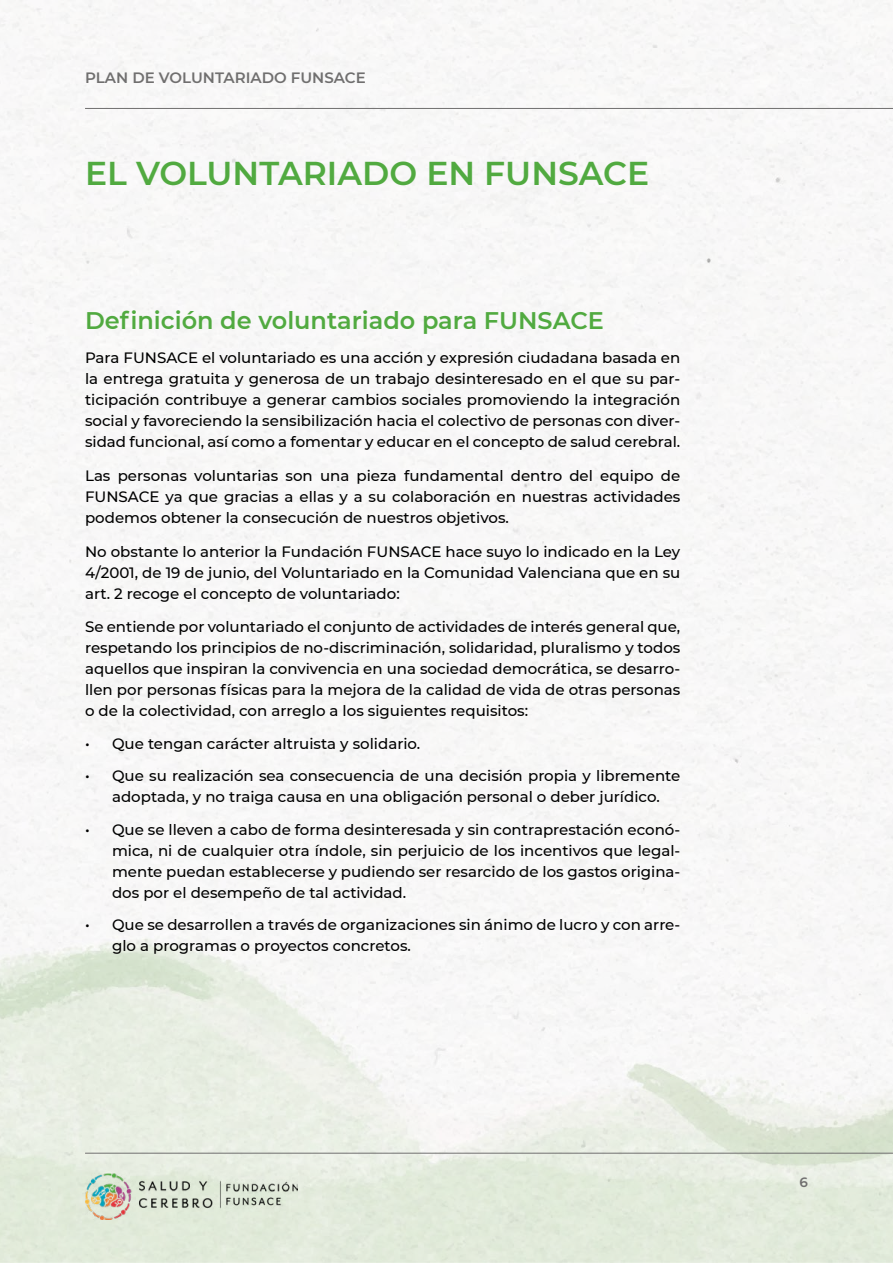
<style>
.page{position:relative;width:893px;height:1263px;background:#fff}
.page>*{position:absolute;margin:0;border:0;box-sizing:border-box;transform-origin:0 0}
.t1{font:600 33px "Montserrat";color:#51aa40}
.t2{font:600 24px "Montserrat";color:#51aa40}
.t3{font:500 15px/21px "Montserrat";color:#000;text-align:justify}
.t4{font:600 15px "Montserrat";color:#706f6f}
.t5{font:600 13.5px "Montserrat";color:#706f6f}
</style>
<div class="page">
<img style="left:0;top:0;width:893px;height:1263px">
<img style="left:85px;top:1174px;width:213px;height:45px">
<hr style="left:85px;top:108px;width:808px;height:1px;background:#706f6f">
<hr style="left:85px;top:1153px;width:808px;height:1px;background:#706f6f">
<p class="t4" style="left:85px;top:67px;width:282px">PLAN DE VOLUNTARIADO FUNSACE</p>
<h1 class="t1" style="left:85px;top:150px;width:566px">EL VOLUNTARIADO EN FUNSACE</h1>
<h2 class="t2" style="left:85px;top:304px;width:520px">Definición de voluntariado para FUNSACE</h2>
<p class="t3" style="left:85px;top:347px;width:597px">Para FUNSACE el voluntariado es una acción y expresión ciudadana basada en la entrega gratuita y generosa de un trabajo desinteresado en el que su par&shy;ticipación contribuye a generar cambios sociales promoviendo la integración social y favoreciendo la sensibilización hacia el colectivo de personas con diver&shy;sidad funcional, así como a fomentar y educar en el concepto de salud cerebral.</p>
<p class="t3" style="left:85px;top:464px;width:597px">Las personas voluntarias son una pieza fundamental dentro del equipo de FUNSACE ya que gracias a ellas y a su colaboración en nuestras actividades podemos obtener la consecución de nuestros objetivos.</p>
<p class="t3" style="left:85px;top:540px;width:597px">No obstante lo anterior la Fundación FUNSACE hace suyo lo indicado en la Ley 4/2001, de 19 de junio, del Voluntariado en la Comunidad Valenciana que en su art. 2 recoge el concepto de voluntariado:</p>
<p class="t3" style="left:85px;top:616px;width:597px">Se entiende por voluntariado el conjunto de actividades de interés general que, respetando los principios de no-discriminación, solidaridad, pluralismo y todos aquellos que inspiran la convivencia en una sociedad democrática, se desarro&shy;llen por personas físicas para la mejora de la calidad de vida de otras personas o de la colectividad, con arreglo a los siguientes requisitos:</p>
<p class="t3" style="left:85px;top:732px;width:337px">• Que tengan carácter altruista y solidario.</p>
<p class="t3" style="left:85px;top:765px;width:597px;text-align:center">• Que su realización sea consecuencia de una decisión propia y libremente adoptada, y no traiga causa en una obligación personal o deber jurídico.</p>
<p class="t3" style="left:112px;top:818px;width:570px;text-indent:-27px">• Que se lleven a cabo de forma desinteresada y sin contraprestación econó&shy;mica, ni de cualquier otra índole, sin perjuicio de los incentivos que legal&shy;mente puedan establecerse y pudiendo ser resarcido de los gastos origina&shy;dos por el desempeño de tal actividad.</p>
<p class="t3" style="left:112px;top:914px;width:570px;text-indent:-27px">• Que se desarrollen a través de organizaciones sin ánimo de lucro y con arre&shy;glo a programas o proyectos concretos.</p>
<p class="t5" style="left:799px;top:1172px;width:10px">6</p>
</div>
